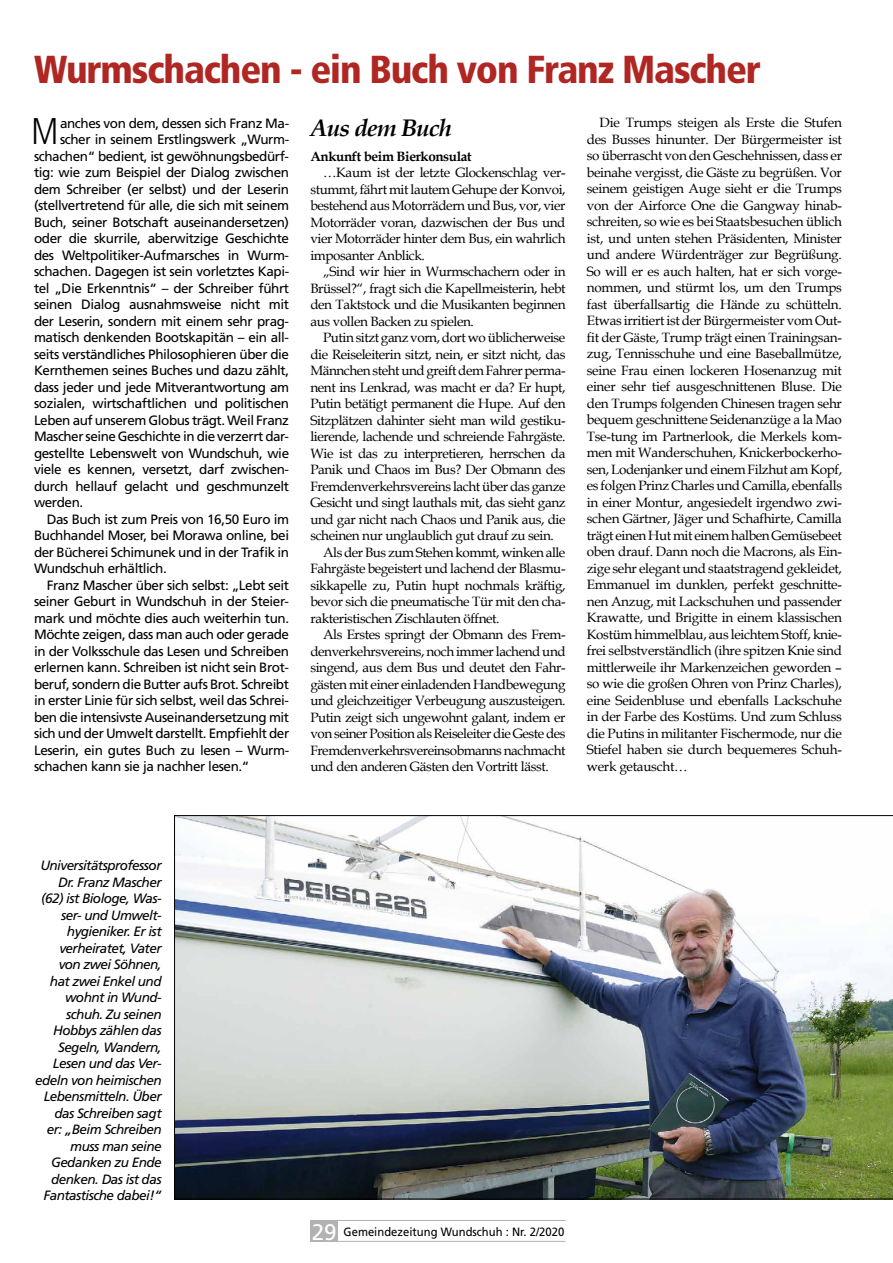
<style>
.page{position:relative;width:893px;height:1263px;background:#fff}
.page>*{position:absolute;margin:0;border:0;box-sizing:border-box;transform-origin:0 0}
.t1{font:900 condensed 39px "Frutiger LT Std";letter-spacing:-.03em;color:#af2622}
.t2{font:300 condensed 37.2px "Frutiger LT Std";color:#000}
.t3{font:italic 700 24px "Book Antiqua";letter-spacing:-.035em;color:#000}
.t4{font:13.5px/16.5px "Book Antiqua";letter-spacing:-.03em;color:#000;text-align:justify}
.t5{font:13.5px "Frutiger LT Std";letter-spacing:-.03em;color:#000}
.t6{font:italic 13.5px/16.5px "Frutiger LT Std";letter-spacing:-.04em;color:#000;text-align:right}
.t7{font:700 13.5px "Book Antiqua";letter-spacing:-.03em;color:#000}
.t8{font:12px "Frutiger LT Std";color:#000;scale:.94 1}
.s1{font-size:22.5px;color:#fff}
</style>
<div class="page">
<div style="left:310px;top:1220px;width:28px;height:22px;background:#b3b2b2"></div>
<hr style="left:310px;top:1220px;width:256px;height:1px;background:#b3b2b2">
<hr style="left:310px;top:1241px;width:256px;height:1px;background:#b3b2b2">
<img style="left:174px;top:815px;width:719px;height:384px">
<h1 class="t1" style="left:34px;top:46px;width:729px">Wurmschachen - ein Buch von Franz Mascher</h1>
<h2 class="t2" style="left:31px;top:110px;width:29px">M</h2>
<p class="t5" style="left:60px;top:115px;width:231px">anches von dem, dessen sich Franz Ma-</p>
<p class="t5" style="left:60px;top:132px;width:231px">scher in seinem Erstlingswerk „Wurm-</p>
<p class="t5" style="left:34px;top:148px;width:257px">schachen“ bedient, ist gewöhnungsbedürf-</p>
<p class="t5" style="left:34px;top:165px;width:257px">tig: wie zum Beispiel der Dialog zwischen</p>
<p class="t5" style="left:34px;top:181px;width:257px">dem Schreiber (er selbst) und der Leserin</p>
<p class="t5" style="left:34px;top:198px;width:257px">(stellvertretend für alle, die sich mit seinem</p>
<p class="t5" style="left:34px;top:214px;width:257px">Buch, seiner Botschaft auseinandersetzen)</p>
<p class="t5" style="left:34px;top:231px;width:257px">oder die skurrile, aberwitzige Geschichte</p>
<p class="t5" style="left:34px;top:247px;width:257px">des Weltpolitiker-Aufmarsches in Wurm-</p>
<p class="t5" style="left:34px;top:264px;width:257px">schachen. Dagegen ist sein vorletztes Kapi-</p>
<p class="t5" style="left:34px;top:280px;width:257px">tel „Die Erkenntnis“ – der Schreiber führt</p>
<p class="t5" style="left:34px;top:296px;width:257px">seinen Dialog ausnahmsweise nicht mit</p>
<p class="t5" style="left:34px;top:313px;width:257px">der Leserin, sondern mit einem sehr prag-</p>
<p class="t5" style="left:34px;top:329px;width:257px">matisch denkenden Bootskapitän – ein all-</p>
<p class="t5" style="left:34px;top:346px;width:257px">seits verständliches Philosophieren über die</p>
<p class="t5" style="left:34px;top:362px;width:257px">Kernthemen seines Buches und dazu zählt,</p>
<p class="t5" style="left:34px;top:379px;width:257px">dass jeder und jede Mitverantwortung am</p>
<p class="t5" style="left:34px;top:395px;width:257px">sozialen, wirtschaftlichen und politischen</p>
<p class="t5" style="left:34px;top:412px;width:257px">Leben auf unserem Globus trägt. Weil Franz</p>
<p class="t5" style="left:34px;top:428px;width:257px">Mascher seine Geschichte in die verzerrt dar-</p>
<p class="t5" style="left:34px;top:445px;width:257px">gestellte Lebenswelt von Wundschuh, wie</p>
<p class="t5" style="left:34px;top:461px;width:257px">viele es kennen, versetzt, darf zwischen-</p>
<p class="t5" style="left:34px;top:478px;width:257px">durch hellauf gelacht und geschmunzelt</p>
<p class="t5" style="left:34px;top:494px;width:51px">werden.</p>
<p class="t5" style="left:47px;top:511px;width:244px">Das Buch ist zum Preis von 16,50 Euro im</p>
<p class="t5" style="left:34px;top:527px;width:257px">Buchhandel Moser, bei Morawa online, bei</p>
<p class="t5" style="left:34px;top:544px;width:257px">der Bücherei Schimunek und in der Trafik in</p>
<p class="t5" style="left:34px;top:560px;width:134px">Wundschuh erhältlich.</p>
<p class="t5" style="left:47px;top:577px;width:244px">Franz Mascher über sich selbst: „Lebt seit</p>
<p class="t5" style="left:34px;top:593px;width:257px">seiner Geburt in Wundschuh in der Steier-</p>
<p class="t5" style="left:34px;top:610px;width:257px">mark und möchte dies auch weiterhin tun.</p>
<p class="t5" style="left:34px;top:626px;width:257px">Möchte zeigen, dass man auch oder gerade</p>
<p class="t5" style="left:34px;top:643px;width:257px">in der Volksschule das Lesen und Schreiben</p>
<p class="t5" style="left:34px;top:659px;width:257px">erlernen kann. Schreiben ist nicht sein Brot-</p>
<p class="t5" style="left:34px;top:676px;width:257px">beruf, sondern die Butter aufs Brot. Schreibt</p>
<p class="t5" style="left:34px;top:692px;width:257px">in erster Linie für sich selbst, weil das Schrei-</p>
<p class="t5" style="left:34px;top:709px;width:257px">ben die intensivste Auseinandersetzung mit</p>
<p class="t5" style="left:34px;top:725px;width:257px">sich und der Umwelt darstellt. Empfiehlt der</p>
<p class="t5" style="left:34px;top:742px;width:257px">Leserin, ein gutes Buch zu lesen – Wurm-</p>
<p class="t5" style="left:34px;top:758px;width:217px">schachen kann sie ja nachher lesen.“</p>
<h3 class="t3" style="left:310px;top:112px;width:143px">Aus dem Buch</h3>
<p class="t7" style="left:310px;top:147px;width:163px">Ankunft beim Bierkonsulat</p>
<p class="t4" style="left:310px;top:164px;width:257px;text-indent:13px">…Kaum ist der letzte Glockenschlag ver&shy;stummt, fährt mit lautem Gehupe der Konvoi, bestehend aus Motorrädern und Bus, vor, vier Motorräder voran, dazwischen der Bus und vier Motorräder hinter dem Bus, ein wahrlich imposanter Anblick.</p>
<p class="t4" style="left:310px;top:263px;width:257px;text-indent:13px">„Sind wir hier in Wurmschachern oder in Brüssel?“, fragt sich die Kapellmeisterin, hebt den Taktstock und die Musikanten beginnen aus vollen Backen zu spielen.</p>
<p class="t4" style="left:323px;top:329px;width:244px">Putin sitzt ganz vorn, dort wo üblicherweise</p>
<p class="t4" style="left:310px;top:345px;width:257px">die Reiseleiterin sitzt, nein, er sitzt nicht, das</p>
<p class="t4" style="left:310px;top:362px;width:257px">Männchen steht und greift dem Fahrer perma-</p>
<p class="t4" style="left:310px;top:378px;width:257px">nent ins Lenkrad, was macht er da? Er hupt,</p>
<p class="t4" style="left:310px;top:395px;width:257px">Putin betätigt permanent die Hupe. Auf den</p>
<p class="t4" style="left:310px;top:411px;width:257px">Sitzplätzen dahinter sieht man wild gestiku-</p>
<p class="t4" style="left:310px;top:428px;width:257px">lierende, lachende und schreiende Fahrgäste.</p>
<p class="t4" style="left:310px;top:444px;width:257px">Wie ist das zu interpretieren, herrschen da</p>
<p class="t4" style="left:310px;top:461px;width:257px">Panik und Chaos im Bus? Der Obmann des</p>
<p class="t4" style="left:310px;top:477px;width:257px">Fremdenverkehrsvereins lacht über das ganze</p>
<p class="t4" style="left:310px;top:494px;width:257px">Gesicht und singt lauthals mit, das sieht ganz</p>
<p class="t4" style="left:310px;top:510px;width:257px">und gar nicht nach Chaos und Panik aus, die</p>
<p class="t4" style="left:310px;top:527px;width:245px">scheinen nur unglaublich gut drauf zu sein.</p>
<p class="t4" style="left:323px;top:543px;width:244px">Als der Bus zum Stehen kommt, winken alle</p>
<p class="t4" style="left:310px;top:560px;width:257px">Fahrgäste begeistert und lachend der Blasmu-</p>
<p class="t4" style="left:310px;top:576px;width:257px">sikkapelle zu, Putin hupt nochmals kräftig,</p>
<p class="t4" style="left:310px;top:593px;width:257px">bevor sich die pneumatische Tür mit den cha-</p>
<p class="t4" style="left:310px;top:609px;width:191px">rakteristischen Zischlauten öffnet.</p>
<p class="t4" style="left:323px;top:626px;width:244px">Als Erstes springt der Obmann des Frem-</p>
<p class="t4" style="left:310px;top:642px;width:257px">denverkehrsvereins, noch immer lachend und</p>
<p class="t4" style="left:310px;top:659px;width:257px">singend, aus dem Bus und deutet den Fahr-</p>
<p class="t4" style="left:310px;top:675px;width:257px">gästen mit einer einladenden Handbewegung</p>
<p class="t4" style="left:310px;top:692px;width:257px">und gleichzeitiger Verbeugung auszusteigen.</p>
<p class="t4" style="left:310px;top:708px;width:257px">Putin zeigt sich ungewohnt galant, indem er</p>
<p class="t4" style="left:310px;top:725px;width:257px">von seiner Position als Reiseleiter die Geste des</p>
<p class="t4" style="left:310px;top:741px;width:257px">Fremdenverkehrsvereinsobmanns nachmacht</p>
<p class="t4" style="left:310px;top:758px;width:240px">und den anderen Gästen den Vortritt lässt.</p>
<p class="t4" style="left:587px;top:114px;width:257px;text-indent:13px">Die Trumps steigen als Erste die Stufen des Busses hinunter. Der Bürgermeister ist so überrascht von den Geschehnissen, dass er beinahe vergisst, die Gäste zu begrüßen. Vor seinem geistigen Auge sieht er die Trumps von der Airforce One die Gangway hinab&shy;schreiten, so wie es bei Staatsbesuchen üblich ist, und unten stehen Präsidenten, Minister und andere Würdenträger zur Begrüßung.<br>So will er es auch halten, hat er sich vorge&shy;nommen, und stürmt los, um den Trumps fast überfallsartig die Hände zu schütteln.<br>Etwas irritiert ist der Bürgermeister vom Out&shy;fit der Gäste, Trump trägt einen Trainingsan&shy;zug, Tennisschuhe und eine Baseballmütze, seine Frau einen lockeren Hosenanzug mit einer sehr tief ausgeschnittenen Bluse. Die den Trumps folgenden Chinesen tragen sehr bequem geschnittene Seidenanzüge a la Mao Tse-tung im Partnerlook, die Merkels kom&shy;men mit Wanderschuhen, Knickerbockerho&shy;sen, Lodenjanker und einem Filzhut am Kopf, es folgen Prinz Charles und Camilla, ebenfalls in einer Montur, angesiedelt irgendwo zwi&shy;schen Gärtner, Jäger und Schafhirte, Camilla trägt einen Hut mit einem halben Gemüsebeet oben drauf. Dann noch die Macrons, als Ein&shy;zige sehr elegant und staatstragend gekleidet, Emmanuel im dunklen, perfekt geschnitte&shy;nen Anzug, mit Lackschuhen und passender Krawatte, und Brigitte in einem klassischen Kostüm himmelblau, aus leichtem Stoff, knie&shy;frei selbstverständlich (ihre spitzen Knie sind mittlerweile ihr Markenzeichen geworden – so wie die großen Ohren von Prinz Charles), eine Seidenbluse und ebenfalls Lackschuhe in der Farbe des Kostüms. Und zum Schluss die Putins in militanter Fischermode, nur die Stiefel haben sie durch bequemeres Schuh&shy;werk getauscht…</p>
<p class="t6" style="left:35px;top:857px;width:128px">Universitätsprofessor<br>Dr. Franz Mascher (62) ist Biologe, Was&shy;ser- und Umwelt&shy;hygieniker. Er ist verheiratet, Vater von zwei Söhnen,<br>hat zwei Enkel und wohnt in Wund&shy;schuh. Zu seinen<br>Hobbys zählen das<br>Segeln, Wandern,<br>Lesen und das Ver&shy;edeln von heimischen<br>Lebensmitteln. Über das Schreiben sagt<br>er: „Beim Schreiben muss man seine<br>Gedanken zu Ende denken. Das ist das<br>Fantastische dabei!“</p>
<p class="t8" style="left:312px;top:1224px;width:270px"><span class="s1">29</span> Gemeindezeitung Wundschuh : Nr. 2/2020</p>
</div>
